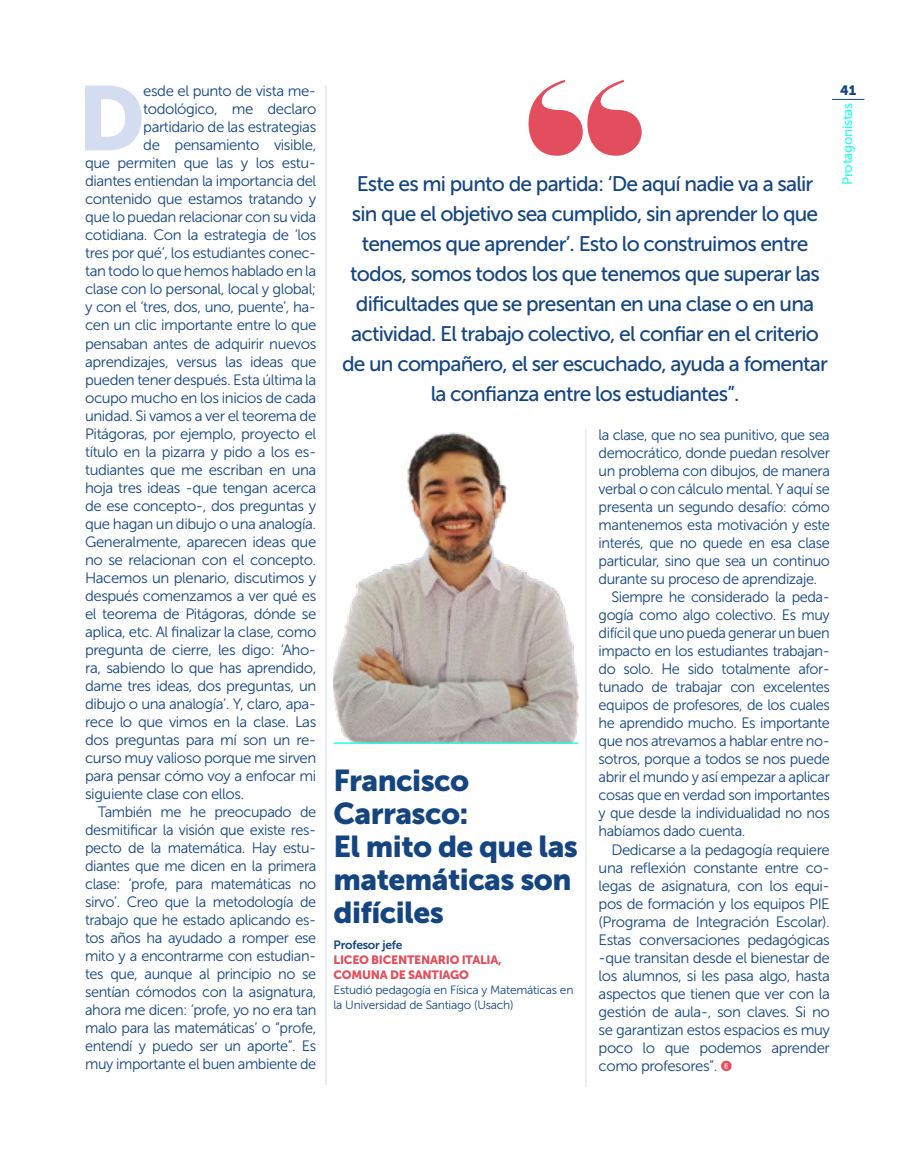
<style>
.page{position:relative;width:915px;height:1170px;background:#fff}
.page>*{position:absolute;margin:0;border:0;box-sizing:border-box;transform-origin:0 0}
.t1{font:210px "Acta Poster";color:#e24e5d}
.t2{font:90.45px "Museo Sans 900";color:#d3dcf0}
.t3{font:30px/33px "Museo Sans 900";letter-spacing:-.02em;color:#144581}
.t4{font:21px/30px "Museo Sans 500";letter-spacing:-.04em;color:#144581;text-align:center}
.t5{font:15px "Museo Sans 300";letter-spacing:-.03em;color:#144581}
.t6{font:13.5px "Museo Sans 500";letter-spacing:-.02em;color:#26ffe6}
.t7{font:13.5px "Museo Sans 900";color:#144581}
.t8{font:12px/15px "Museo Sans 300";letter-spacing:-.02em;color:#144581}
.t9{font:12px/15px "Museo Sans 900";letter-spacing:-.02em;color:#e24e5d}
.t10{font:12px "Museo Sans 700";letter-spacing:-.02em;color:#144581}
</style>
<div class="page">
<hr style="left:831px;top:99px;width:33px;height:1px;background:#144581">
<hr style="left:585px;top:429px;width:1px;height:657px;background:#d3dcf0">
<hr style="left:325px;top:85px;width:1px;height:999px;background:#d3dcf0">
<img style="left:333px;top:432px;width:245px;height:310px">
<hr style="left:333px;top:742px;width:245px;height:1px;background:#26ffe6">
<h2 class="t2" style="left:77px;top:67px;width:69px">D</h2>
<p class="t5" style="left:143px;top:83px;width:174px">esde el punto de vista me-</p>
<p class="t5" style="left:143px;top:101px;width:174px">todológico, me declaro</p>
<p class="t5" style="left:143px;top:119px;width:174px">partidario de las estrategias</p>
<p class="t5" style="left:143px;top:137px;width:174px">de pensamiento visible,</p>
<p class="t5" style="left:85px;top:155px;width:233px">que permiten que las y los estu-</p>
<p class="t5" style="left:85px;top:173px;width:233px">diantes entiendan la importancia del</p>
<p class="t5" style="left:85px;top:191px;width:233px">contenido que estamos tratando y</p>
<p class="t5" style="left:85px;top:209px;width:233px">que lo puedan relacionar con su vida</p>
<p class="t5" style="left:85px;top:227px;width:233px">cotidiana. Con la estrategia de ‘los</p>
<p class="t5" style="left:85px;top:245px;width:233px">tres por qué’, los estudiantes conec-</p>
<p class="t5" style="left:85px;top:263px;width:232px">tan todo lo que hemos hablado en la</p>
<p class="t5" style="left:85px;top:281px;width:233px">clase con lo personal, local y global;</p>
<p class="t5" style="left:85px;top:299px;width:233px">y con el ‘tres, dos, uno, puente’, ha-</p>
<p class="t5" style="left:85px;top:317px;width:233px">cen un clic importante entre lo que</p>
<p class="t5" style="left:85px;top:335px;width:233px">pensaban antes de adquirir nuevos</p>
<p class="t5" style="left:85px;top:353px;width:233px">aprendizajes, versus las ideas que</p>
<p class="t5" style="left:85px;top:371px;width:233px">pueden tener después. Esta última la</p>
<p class="t5" style="left:85px;top:389px;width:233px">ocupo mucho en los inicios de cada</p>
<p class="t5" style="left:85px;top:407px;width:233px">unidad. Si vamos a ver el teorema de</p>
<p class="t5" style="left:85px;top:425px;width:233px">Pitágoras, por ejemplo, proyecto el</p>
<p class="t5" style="left:85px;top:443px;width:233px">título en la pizarra y pido a los es-</p>
<p class="t5" style="left:85px;top:461px;width:233px">tudiantes que me escriban en una</p>
<p class="t5" style="left:85px;top:479px;width:233px">hoja tres ideas -que tengan acerca</p>
<p class="t5" style="left:85px;top:497px;width:233px">de ese concepto-, dos preguntas y</p>
<p class="t5" style="left:85px;top:515px;width:233px">que hagan un dibujo o una analogía.</p>
<p class="t5" style="left:85px;top:533px;width:233px">Generalmente, aparecen ideas que</p>
<p class="t5" style="left:85px;top:551px;width:233px">no se relacionan con el concepto.</p>
<p class="t5" style="left:85px;top:569px;width:233px">Hacemos un plenario, discutimos y</p>
<p class="t5" style="left:85px;top:587px;width:233px">después comenzamos a ver qué es</p>
<p class="t5" style="left:85px;top:605px;width:233px">el teorema de Pitágoras, dónde se</p>
<p class="t5" style="left:85px;top:623px;width:233px">aplica, etc. Al finalizar la clase, como</p>
<p class="t5" style="left:85px;top:641px;width:233px">pregunta de cierre, les digo: ‘Aho-</p>
<p class="t5" style="left:85px;top:659px;width:233px">ra, sabiendo lo que has aprendido,</p>
<p class="t5" style="left:85px;top:677px;width:233px">dame tres ideas, dos preguntas, un</p>
<p class="t5" style="left:85px;top:695px;width:233px">dibujo o una analogía’. Y, claro, apa-</p>
<p class="t5" style="left:85px;top:713px;width:233px">rece lo que vimos en la clase. Las</p>
<p class="t5" style="left:85px;top:731px;width:233px">dos preguntas para mí son un re-</p>
<p class="t5" style="left:85px;top:749px;width:233px">curso muy valioso porque me sirven</p>
<p class="t5" style="left:85px;top:767px;width:233px">para pensar cómo voy a enfocar mi</p>
<p class="t5" style="left:85px;top:785px;width:161px">siguiente clase con ellos.</p>
<p class="t5" style="left:98px;top:803px;width:220px">También me he preocupado de</p>
<p class="t5" style="left:85px;top:821px;width:233px">desmitificar la visión que existe res-</p>
<p class="t5" style="left:85px;top:839px;width:233px">pecto de la matemática. Hay estu-</p>
<p class="t5" style="left:85px;top:857px;width:233px">diantes que me dicen en la primera</p>
<p class="t5" style="left:85px;top:875px;width:233px">clase: ‘profe, para matemáticas no</p>
<p class="t5" style="left:85px;top:893px;width:232px">sirvo’. Creo que la metodología de</p>
<p class="t5" style="left:85px;top:911px;width:233px">trabajo que he estado aplicando es-</p>
<p class="t5" style="left:85px;top:929px;width:233px">tos años ha ayudado a romper ese</p>
<p class="t5" style="left:85px;top:947px;width:233px">mito y a encontrarme con estudian-</p>
<p class="t5" style="left:85px;top:965px;width:233px">tes que, aunque al principio no se</p>
<p class="t5" style="left:85px;top:983px;width:233px">sentían cómodos con la asignatura,</p>
<p class="t5" style="left:85px;top:1001px;width:233px">ahora me dicen: ‘profe, yo no era tan</p>
<p class="t5" style="left:85px;top:1019px;width:233px">malo para las matemáticas’ o “profe,</p>
<p class="t5" style="left:85px;top:1037px;width:232px">entendí y puedo ser un aporte”. Es</p>
<p class="t5" style="left:85px;top:1055px;width:233px">muy importante el buen ambiente de</p>
<h1 class="t1" style="left:522px;top:25px;width:127px">“</h1>
<p class="t4" style="left:342px;top:169px;width:487px">Este es mi punto de partida: ‘De aquí nadie va a salir sin que el objetivo sea cumplido, sin aprender lo que tenemos que aprender’. Esto lo construimos entre todos, somos todos los que tenemos que superar las dificultades que se presentan en una clase o en una actividad. El trabajo colectivo, el confiar en el criterio de un compañero, el ser escuchado, ayuda a fomentar la confianza entre los estudiantes”.</p>
<p class="t7" style="left:840px;top:83px;width:17px">41</p>
<p class="t6" style="left:840px;top:185px;width:84px;rotate:-90deg">Protagonistas</p>
<h3 class="t3" style="left:333px;top:764px;width:246px">Francisco<br>Carrasco:<br>El mito de que las matemáticas son difíciles</h3>
<p class="t10" style="left:333px;top:937px;width:70px">Profesor jefe</p>
<p class="t9" style="left:333px;top:951px;width:170px">LICEO BICENTENARIO ITALIA,<br>COMUNA DE SANTIAGO</p>
<p class="t8" style="left:333px;top:981px;width:241px">Estudió pedagogía en Física y Matemáticas en la Universidad de Santiago (Usach)</p>
<p class="t5" style="left:598px;top:427px;width:233px">la clase, que no sea punitivo, que sea</p>
<p class="t5" style="left:598px;top:445px;width:233px">democrático, donde puedan resolver</p>
<p class="t5" style="left:598px;top:463px;width:233px">un problema con dibujos, de manera</p>
<p class="t5" style="left:598px;top:481px;width:233px">verbal o con cálculo mental. Y aquí se</p>
<p class="t5" style="left:598px;top:499px;width:233px">presenta un segundo desafío: cómo</p>
<p class="t5" style="left:598px;top:517px;width:233px">mantenemos esta motivación y este</p>
<p class="t5" style="left:598px;top:535px;width:232px">interés, que no quede en esa clase</p>
<p class="t5" style="left:598px;top:553px;width:233px">particular, sino que sea un continuo</p>
<p class="t5" style="left:598px;top:571px;width:220px">durante su proceso de aprendizaje.</p>
<p class="t5" style="left:611px;top:589px;width:220px">Siempre he considerado la peda-</p>
<p class="t5" style="left:598px;top:607px;width:232px">gogía como algo colectivo. Es muy</p>
<p class="t5" style="left:598px;top:625px;width:233px">difícil que uno pueda generar un buen</p>
<p class="t5" style="left:598px;top:643px;width:233px">impacto en los estudiantes trabajan-</p>
<p class="t5" style="left:598px;top:661px;width:233px">do solo. He sido totalmente afor-</p>
<p class="t5" style="left:598px;top:679px;width:233px">tunado de trabajar con excelentes</p>
<p class="t5" style="left:598px;top:697px;width:233px">equipos de profesores, de los cuales</p>
<p class="t5" style="left:598px;top:715px;width:233px">he aprendido mucho. Es importante</p>
<p class="t5" style="left:598px;top:733px;width:233px">que nos atrevamos a hablar entre no-</p>
<p class="t5" style="left:598px;top:751px;width:233px">sotros, porque a todos se nos puede</p>
<p class="t5" style="left:598px;top:769px;width:233px">abrir el mundo y así empezar a aplicar</p>
<p class="t5" style="left:598px;top:787px;width:233px">cosas que en verdad son importantes</p>
<p class="t5" style="left:598px;top:805px;width:233px">y que desde la individualidad no nos</p>
<p class="t5" style="left:598px;top:823px;width:148px">habíamos dado cuenta.</p>
<p class="t5" style="left:611px;top:841px;width:220px">Dedicarse a la pedagogía requiere</p>
<p class="t5" style="left:598px;top:859px;width:233px">una reflexión constante entre co-</p>
<p class="t5" style="left:598px;top:877px;width:233px">legas de asignatura, con los equi-</p>
<p class="t5" style="left:598px;top:895px;width:233px">pos de formación y los equipos PIE</p>
<p class="t5" style="left:598px;top:913px;width:233px">(Programa de Integración Escolar).</p>
<p class="t5" style="left:598px;top:931px;width:233px">Estas conversaciones pedagógicas</p>
<p class="t5" style="left:598px;top:949px;width:233px">-que transitan desde el bienestar de</p>
<p class="t5" style="left:598px;top:967px;width:233px">los alumnos, si les pasa algo, hasta</p>
<p class="t5" style="left:598px;top:985px;width:233px">aspectos que tienen que ver con la</p>
<p class="t5" style="left:598px;top:1003px;width:233px">gestión de aula-, son claves. Si no</p>
<p class="t5" style="left:598px;top:1021px;width:233px">se garantizan estos espacios es muy</p>
<p class="t5" style="left:598px;top:1039px;width:233px">poco lo que podemos aprender</p>
<p class="t5" style="left:598px;top:1057px;width:120px">como profesores”.</p>
</div>
